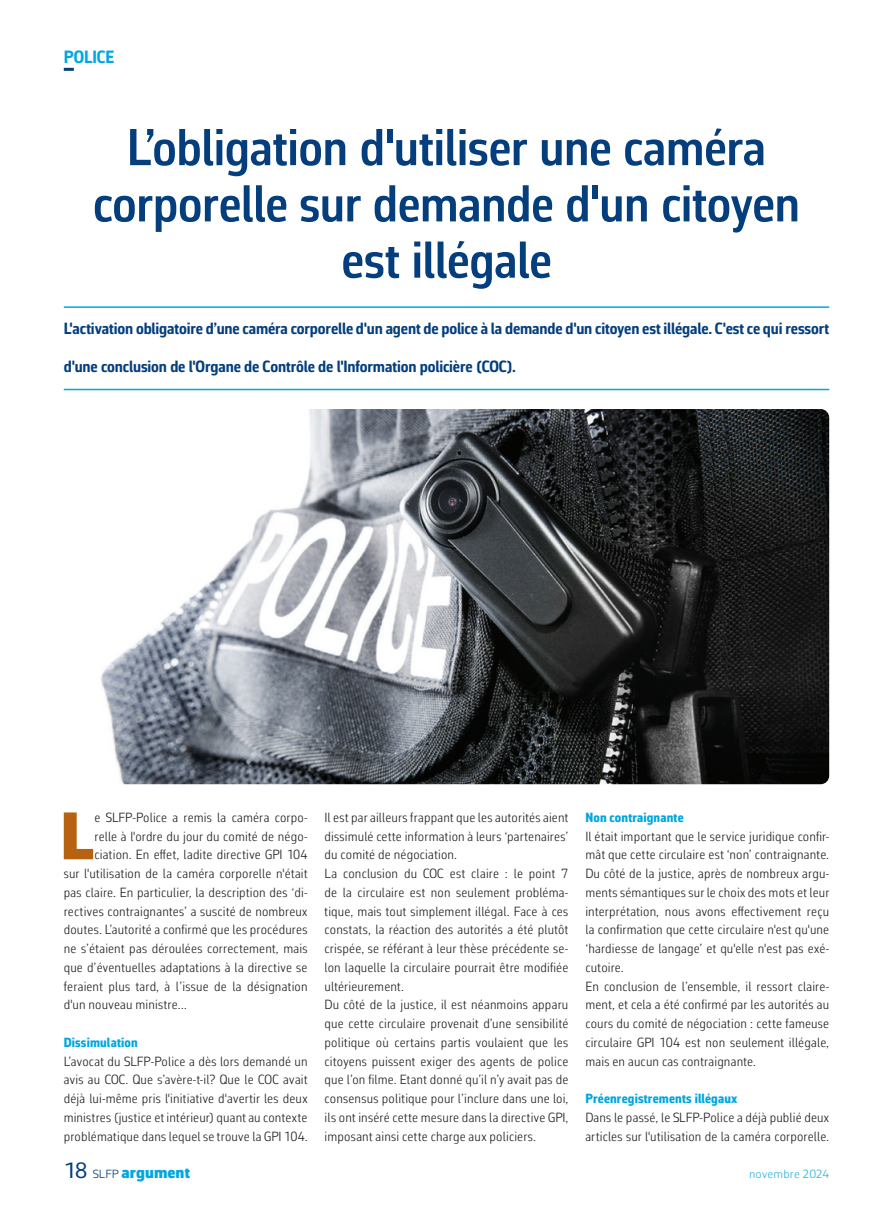
<style>
.page{position:relative;width:893px;height:1221px;background:#fff}
.page>*{position:absolute;margin:0;border:0;box-sizing:border-box;transform-origin:0 0}
.t1{font:900 67.95px "Corbeau Pro";color:#b66211}
.t2{font:600 52.5px/56.2px "Corbeau Con Pro";letter-spacing:-.01em;color:#043e7d;text-align:center}
.t3{font:700 18px "Corbeau Con Pro";letter-spacing:-.005em;color:#00a7e0}
.t4{font:700 16.5px "Corbeau Con Pro";letter-spacing:-.005em;color:#043e7d}
.t5{font:900 16.5px "Corbeau Pro";letter-spacing:.005em;color:#00a7e0}
.t6{font:300 13.5px/18.8px "Corbeau Con Pro";letter-spacing:.015em;color:#231f20}
.t7{font:800 13.5px "Corbeau Con Pro";letter-spacing:.01em;color:#00a7e0}
.t8{font:300 12px "Corbeau Pro";letter-spacing:.015em;color:#28b3de}
.s1{font-weight:400;font-size:22.5px;color:#043e7d}
.s2{font-weight:300;font-size:12px;color:#043e7d}
</style>
<div class="page">
<svg style="left:64px;top:68px;width:10px;height:3px"></svg>
<img style="left:101px;top:409px;width:728px;height:375px">
<hr style="left:64px;top:306px;width:765px;height:2px;background:#00a7e0">
<hr style="left:64px;top:389px;width:765px;height:1px;background:#00a7e0">
<h3 class="t3" style="left:64px;top:45px;width:52px">POLICE</h3>
<h2 class="t2" style="left:93px;top:118px;width:709px">L’obligation d'utiliser une caméra corporelle sur demande d'un citoyen est illégale</h2>
<p class="t4" style="left:64px;top:317px;width:767px">L'activation obligatoire d’une caméra corporelle d'un agent de police à la demande d'un citoyen est illégale. C'est ce qui ressort</p>
<p class="t4" style="left:64px;top:355px;width:454px">d'une conclusion de l'Organe de Contrôle de l'Information policière (COC).</p>
<h1 class="t1" style="left:60px;top:790px;width:36px">L</h1>
<p class="t6" style="left:95px;top:807px;width:215px">e SLFP-Police a remis la caméra corpo-</p>
<p class="t6" style="left:95px;top:826px;width:215px">relle à l'ordre du jour du comité de négo-</p>
<p class="t6" style="left:95px;top:845px;width:215px">ciation. En effet, ladite directive GPI 104</p>
<p class="t6" style="left:64px;top:863px;width:245px">sur l'utilisation de la caméra corporelle n'était</p>
<p class="t6" style="left:64px;top:882px;width:245px">pas claire. En particulier, la description des ‘di-</p>
<p class="t6" style="left:64px;top:901px;width:245px">rectives contraignantes’ a suscité de nombreux</p>
<p class="t6" style="left:64px;top:920px;width:245px">doutes. L’autorité a confirmé que les procédures</p>
<p class="t6" style="left:64px;top:938px;width:245px">ne s’étaient pas déroulées correctement, mais</p>
<p class="t6" style="left:64px;top:957px;width:245px">que d’éventuelles adaptations à la directive se</p>
<p class="t6" style="left:64px;top:976px;width:245px">feraient plus tard, à l’issue de la désignation</p>
<p class="t6" style="left:64px;top:995px;width:125px">d'un nouveau ministre…</p>
<p class="t7" style="left:64px;top:1033px;width:75px">Dissimulation</p>
<p class="t6" style="left:64px;top:1051px;width:245px;text-align:justify">L’avocat du SLFP-Police a dès lors demandé un avis au COC. Que s’avère-t-il? Que le COC avait déjà lui-même pris l'initiative d'avertir les deux ministres (justice et intérieur) quant au contexte problématique dans lequel se trouve la GPI 104.</p>
<p class="t6" style="left:325px;top:807px;width:245px">Il est par ailleurs frappant que les autorités aient dissimulé cette information à leurs ‘partenaires’ du comité de négociation.<br>La conclusion du COC est claire : le point 7 de la circulaire est non seulement probléma&shy;tique, mais tout simplement illégal. Face à ces constats, la réaction des autorités a été plutôt crispée, se référant à leur thèse précédente se&shy;lon laquelle la circulaire pourrait être modifiée ultérieurement.<br>Du côté de la justice, il est néanmoins apparu que cette circulaire provenait d’une sensibilité politique où certains partis voulaient que les citoyens puissent exiger des agents de police que l’on filme. Etant donné qu’il n’y avait pas de consensus politique pour l’inclure dans une loi, ils ont inséré cette mesure dans la directive GPI, imposant ainsi cette charge aux policiers.</p>
<p class="t7" style="left:585px;top:808px;width:100px">Non contraignante</p>
<p class="t6" style="left:585px;top:826px;width:245px">Il était important que le service juridique confir&shy;mât que cette circulaire est ‘non’ contraignante.<br>Du côté de la justice, après de nombreux argu&shy;ments sémantiques sur le choix des mots et leur interprétation, nous avons effectivement reçu la confirmation que cette circulaire n'est qu'une ‘hardiesse de langage’ et qu'elle n'est pas exé&shy;cutoire.<br>En conclusion de l’ensemble, il ressort claire&shy;ment, et cela a été confirmé par les autorités au cours du comité de négociation : cette fameuse circulaire GPI 104 est non seulement illégale, mais en aucun cas contraignante.</p>
<p class="t7" style="left:585px;top:1089px;width:154px">Préenregistrements illégaux</p>
<p class="t6" style="left:585px;top:1107px;width:245px">Dans le passé, le SLFP-Police a déjà publié deux articles sur l'utilisation de la caméra corporelle.</p>
<p class="t5" style="left:64px;top:1161px;width:128px"><span class="s1">18</span> <span class="s2">SLFP</span> argument</p>
<p class="t8" style="left:749px;top:1165px;width:82px">novembre 2024</p>
</div>
